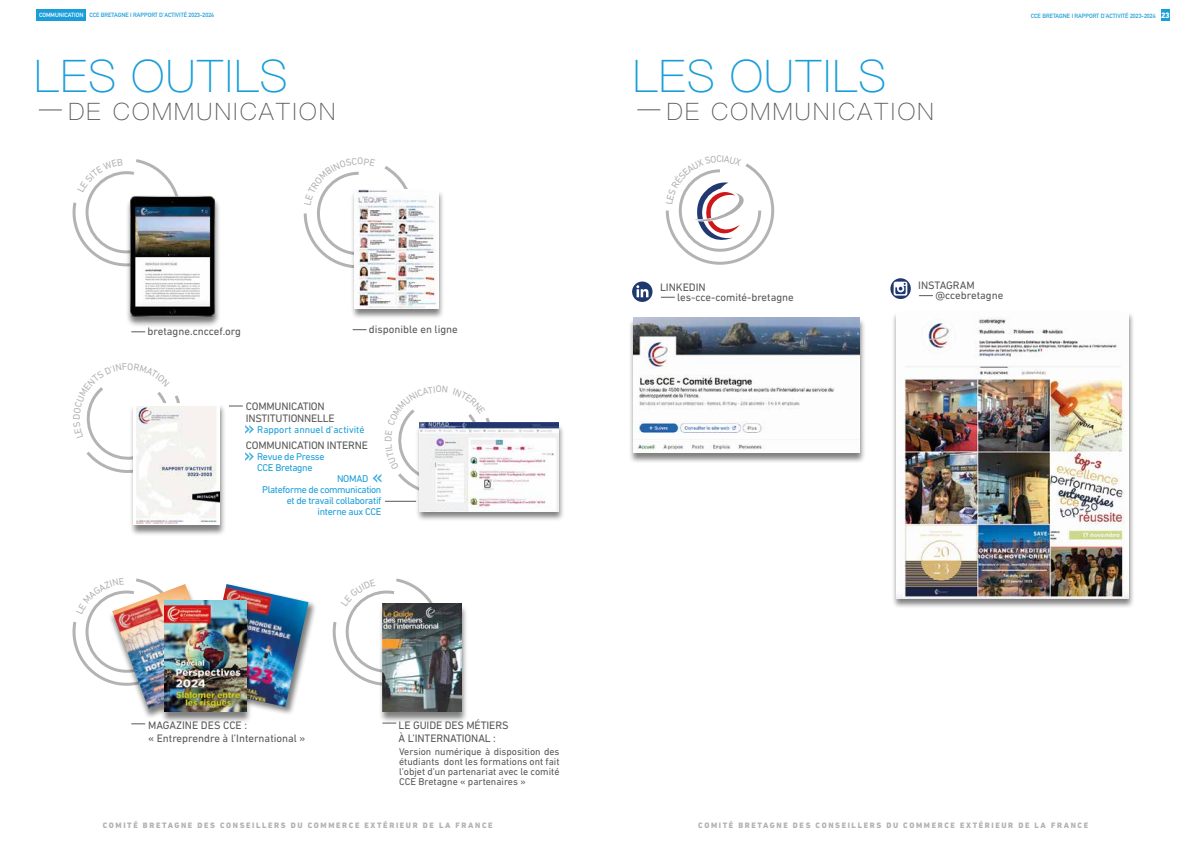
<style>
.page{position:relative;width:1191px;height:842px;background:#fff}
.page>*{position:absolute;margin:0;border:0;box-sizing:border-box;transform-origin:0 0}
.t1{font:100 45px "Ping Fang SC";color:#1a9eda}
.t2{font:100 24px "Ping Fang SC";letter-spacing:.07em;color:#575756}
.t3{font:11px/13.2px "DIN Next LT Pro";letter-spacing:-.01em;color:#575756}
.t4{font:10px/10px "DIN Next LT Pro";color:#575756;text-align:justify}
.t5{font:10px/11px "DIN Next LT Pro";letter-spacing:-.03em;color:#1a9eda}
.t6{font:10px "DIN Next LT Pro";color:#1a9eda}
.t7{font:800 8px "DIN Next LT Pro";letter-spacing:.2em;color:#b3b2b2}
.t8{font:700 6px "DIN Alternate";color:#1a9eda}
.t9{font:700 6px "DIN Alternate";color:#1f9cd6}
.s1{color:#fff}
.s2{font-family:"DIN Next LT Pro";font-weight:800;font-size:8px;color:#fff}
</style>
<div class="page">
<div style="left:36px;top:10px;width:50px;height:11px;background:#1a9eda"></div>
<svg style="left:39px;top:109px;width:23px;height:1px"></svg>
<div style="left:202px;top:583px;width:116px;height:133px;background:#000;opacity:.52"></div>
<img style="left:222px;top:584px;width:86px;height:123px">
<div style="left:108px;top:585px;width:145px;height:138px;background:#000;opacity:.5"></div>
<img style="left:112px;top:584px;width:110px;height:125px">
<img style="left:165px;top:601px;width:81px;height:111px">
<div style="left:129px;top:403px;width:97px;height:133px;background:#000;opacity:.5"></div>
<svg style="left:134px;top:403px;width:86px;height:122px"></svg>
<img style="left:136px;top:406px;width:84px;height:117px">
<div style="left:126px;top:197px;width:96px;height:134px;background:#000;opacity:.5"></div>
<img style="left:126px;top:195px;width:94px;height:127px">
<div style="left:350px;top:190px;width:95px;height:129px;background:#000;opacity:.5"></div>
<img style="left:355px;top:190px;width:83px;height:118px">
<div style="left:378px;top:604px;width:89px;height:119px;background:#000;opacity:.5"></div>
<img style="left:383px;top:604px;width:78px;height:108px">
<svg style="left:131px;top:331px;width:14px;height:1px"></svg>
<svg style="left:353px;top:329px;width:13px;height:1px"></svg>
<svg style="left:229px;top:405px;width:14px;height:1px"></svg>
<svg style="left:245px;top:425px;width:9px;height:9px"></svg>
<svg style="left:245px;top:452px;width:9px;height:9px"></svg>
<svg style="left:131px;top:723px;width:14px;height:1px"></svg>
<svg style="left:382px;top:722px;width:14px;height:1px"></svg>
<div style="left:415px;top:423px;width:150px;height:99px;background:#000;opacity:.5"></div>
<img style="left:420px;top:423px;width:139px;height:88px">
<hr style="left:385px;top:501px;width:31px;height:1px;background:#575756">
<div style="left:1161px;top:10px;width:9px;height:11px;background:#1a9eda"></div>
<svg style="left:919px;top:295px;width:14px;height:1px"></svg>
<svg style="left:632px;top:281px;width:20px;height:21px"></svg>
<svg style="left:636px;top:285px;width:12px;height:12px"></svg>
<svg style="left:661px;top:297px;width:14px;height:1px"></svg>
<svg style="left:890px;top:278px;width:20px;height:21px"></svg>
<svg style="left:637px;top:109px;width:23px;height:1px"></svg>
<div style="left:628px;top:318px;width:237px;height:145px;background:#000;opacity:.5"></div>
<img style="left:633px;top:317px;width:226px;height:135px">
<div style="left:891px;top:311px;width:244px;height:298px;background:#000;opacity:.5"></div>
<img style="left:896px;top:311px;width:232px;height:287px">
<img style="left:72px;top:578px;width:110px;height:110px">
<svg style="left:72px;top:159px;width:110px;height:110px"></svg>
<svg style="left:303px;top:166px;width:111px;height:103px"></svg>
<svg style="left:86px;top:387px;width:98px;height:87px"></svg>
<svg style="left:332px;top:578px;width:110px;height:110px"></svg>
<svg style="left:372px;top:409px;width:122px;height:87px"></svg>
<svg style="left:665px;top:163px;width:110px;height:102px"></svg>
<p class="t8" style="left:39px;top:11px;width:176px"><span class="s1">COMMUNICATION</span> CCE BRETAGNE I RAPPORT D’ACTIVITÉ 2023-2024</p>
<h1 class="t1" style="left:34px;top:49px;width:255px">LES OUTILS</h1>
<h2 class="t2" style="left:68px;top:96px;width:269px">DE COMMUNICATION</h2>
<p class="t3" style="left:148px;top:325px;width:95px">bretagne.cnccef.org</p>
<p class="t3" style="left:369px;top:323px;width:91px">disponible en ligne</p>
<p class="t3" style="left:246px;top:400px;width:90px;line-height:12px">COMMUNICATION<br>INSTITUTIONNELLE</p>
<p class="t6" style="left:257px;top:424px;width:109px">Rapport annuel d’activité</p>
<p class="t3" style="left:246px;top:438px;width:124px">COMMUNICATION INTERNE</p>
<p class="t5" style="left:257px;top:451px;width:69px">Revue de Presse<br>CCE Bretagne</p>
<p class="t5" style="left:337px;top:473px;width:33px">NOMAD</p>
<p class="t5" style="left:262px;top:484px;width:121px">Plateforme de communication</p>
<p class="t5" style="left:287px;top:495px;width:96px">et de travail collaboratif</p>
<p class="t5" style="left:317px;top:506px;width:65px">interne aux CCE</p>
<h1 class="t1" style="left:632px;top:49px;width:255px">LES OUTILS</h1>
<h2 class="t2" style="left:666px;top:96px;width:269px">DE COMMUNICATION</h2>
<p class="t9" style="left:1031px;top:11px;width:140px">CCE BRETAGNE I RAPPORT D’ACTIVITÉ 2023-2024 <span class="s2">23</span></p>
<p class="t3" style="left:660px;top:280px;width:47px">LINKEDIN</p>
<p class="t3" style="left:677px;top:290px;width:118px">les-cce-comité-bretagne</p>
<p class="t3" style="left:918px;top:279px;width:58px">INSTAGRAM</p>
<p class="t3" style="left:935px;top:289px;width:69px">@ccebretagne</p>
<p class="t3" style="left:148px;top:719px;width:159px">MAGAZINE DES CCE :<br>« Entreprendre à l’International »</p>
<p class="t3" style="left:398px;top:719px;width:111px">LE GUIDE DES MÉTIERS<br>À L’INTERNATIONAL :</p>
<p class="t4" style="left:399px;top:746px;width:162px">Version numérique à disposition des étudiants dont les formations ont fait l’objet d’un partenariat avec le comité CCE Bretagne « partenaires »</p>
<p class="t7" style="left:103px;top:820px;width:391px">COMITÉ BRETAGNE DES CONSEILLERS DU COMMERCE EXTÉRIEUR DE LA FRANCE</p>
<p class="t7" style="left:698px;top:821px;width:391px">COMITÉ BRETAGNE DES CONSEILLERS DU COMMERCE EXTÉRIEUR DE LA FRANCE</p>
</div>
